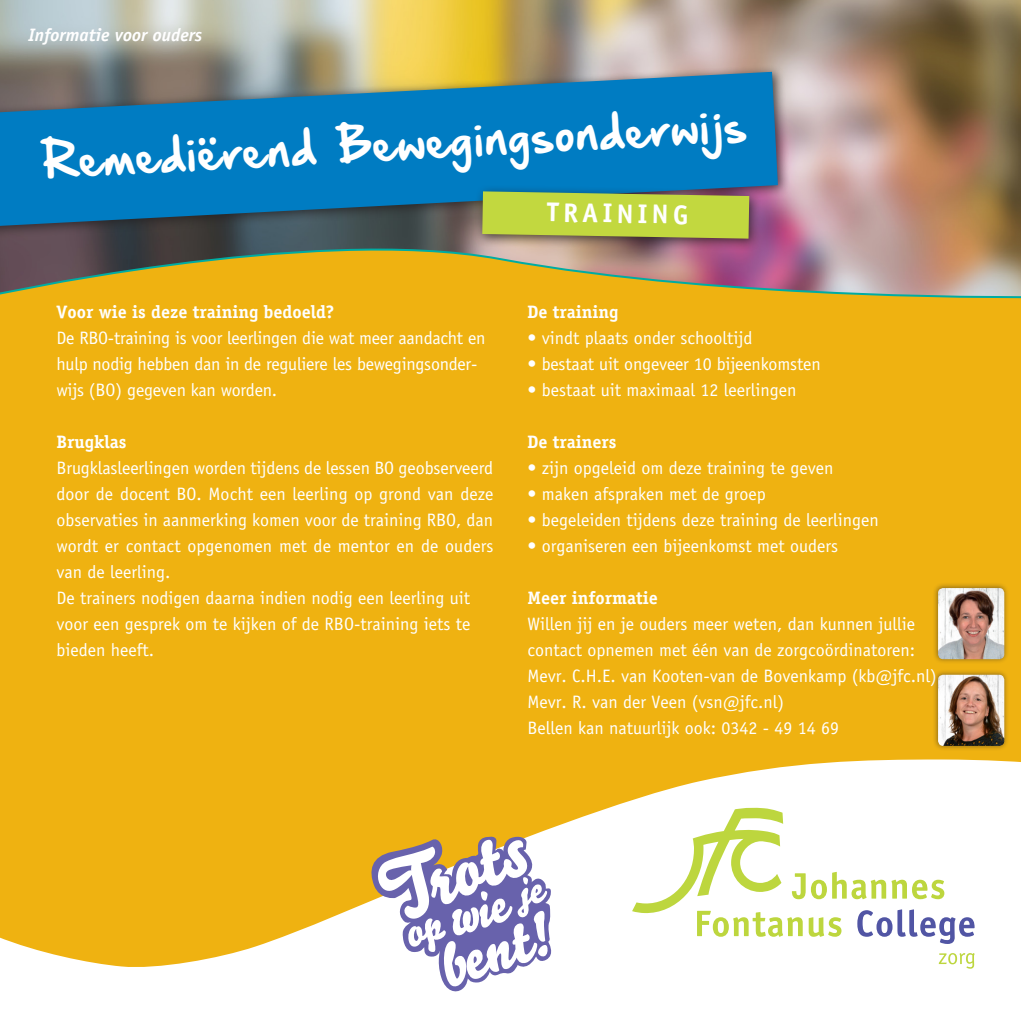
<style>
.page{position:relative;width:1021px;height:1021px;background:#fff}
.page>*{position:absolute;margin:0;border:0;box-sizing:border-box;transform-origin:0 0}
.t1{font:42px "Hand Of Sean Demo";color:#fff}
.t2{font:700 27px "Officina Sans Std";color:#fff}
.t3{font:18px/26px "Officina Sans Std";color:#fff}
.t4{font:700 18px "Officina Serif Std";color:#fff}
.t5{font:italic 700 18px "Officina Sans Std";color:#fff}
</style>
<div class="page">
<div style="left:0;top:0;width:1020px;height:1020px;background:#efb211"></div>
<img style="left:0;top:0;width:1020px;height:299px">
<div style="left:0;top:65px;width:790px;height:175px;background:#231f20;opacity:.75"></div>
<svg style="left:0;top:72px;width:778px;height:154px;background:#197aae"></svg>
<div style="left:475px;top:184px;width:286px;height:67px;background:#231f20;opacity:.75"></div>
<svg style="left:482px;top:191px;width:267px;height:48px;background:#b5c843"></svg>
<svg style="left:0;top:759px;width:1020px;height:261px;fill:#fff"></svg>
<svg style="left:632px;top:806px;width:342px;height:137px;background:#f0f4e0"></svg>
<svg style="left:938px;top:953px;width:36px;height:15px"></svg>
<div style="left:932px;top:582px;width:77px;height:82px;background:#231f20;opacity:.5"></div>
<img style="left:938px;top:588px;width:66px;height:71px">
<div style="left:932px;top:669px;width:77px;height:82px;background:#231f20;opacity:.5"></div>
<img style="left:938px;top:674px;width:66px;height:72px">
<svg style="left:371px;top:836px;width:180px;height:155px;background:#c7c0cd"></svg>
<p class="t5" style="left:28px;top:24px;width:175px">Informatie voor ouders</p>
<h1 class="t1" style="left:42px;top:140px;width:706px;rotate:-3deg">Remediërend Bewegingsonderwijs</h1>
<h2 class="t2" style="left:547px;top:195px;width:143px;rotate:1deg">TRAINING</h2>
<p class="t4" style="left:57px;top:300px;width:279px">Voor wie is deze training bedoeld?</p>
<p class="t3" style="left:57px;top:325px;width:430px">De RBO-training is voor leerlingen die wat meer aandacht en hulp nodig hebben dan in de reguliere les bewegingsonder&shy;wijs (BO) gegeven kan worden.</p>
<p class="t4" style="left:57px;top:430px;width:72px">Brugklas</p>
<p class="t3" style="left:57px;top:455px;width:438px">Brugklasleerlingen worden tijdens de lessen BO geobserveerd door de docent BO. Mocht een leerling op grond van deze observaties in aanmerking komen voor de training RBO, dan wordt er contact opgenomen met de mentor en de ouders van de leerling.<br>De trainers nodigen daarna indien nodig een leerling uit voor een gesprek om te kijken of de RBO-training iets te bieden heeft.</p>
<p class="t4" style="left:527px;top:300px;width:92px">De training</p>
<p class="t3" style="left:527px;top:324px;width:227px">• vindt plaats onder schooltijd</p>
<p class="t3" style="left:527px;top:350px;width:295px">• bestaat uit ongeveer 10 bijeenkomsten</p>
<p class="t3" style="left:527px;top:376px;width:270px">• bestaat uit maximaal 12 leerlingen</p>
<p class="t4" style="left:527px;top:430px;width:90px">De trainers</p>
<p class="t3" style="left:527px;top:454px;width:307px">• zijn opgeleid om deze training te geven</p>
<p class="t3" style="left:527px;top:480px;width:240px">• maken afspraken met de groep</p>
<p class="t3" style="left:527px;top:506px;width:353px">• begeleiden tijdens deze training de leerlingen</p>
<p class="t3" style="left:527px;top:532px;width:312px">• organiseren een bijeenkomst met ouders</p>
<p class="t4" style="left:527px;top:586px;width:132px">Meer informatie</p>
<p class="t3" style="left:527px;top:610px;width:411px">Willen jij en je ouders meer weten, dan kunnen jullie contact opnemen met één van de zorgcoördinatoren:<br>Mevr. C.H.E. van Kooten-van de Bovenkamp (kb@jfc.nl)<br>Mevr. R. van der Veen (vsn@jfc.nl)<br>Bellen kan natuurlijk ook: 0342 - 49 14 69</p>
</div>
